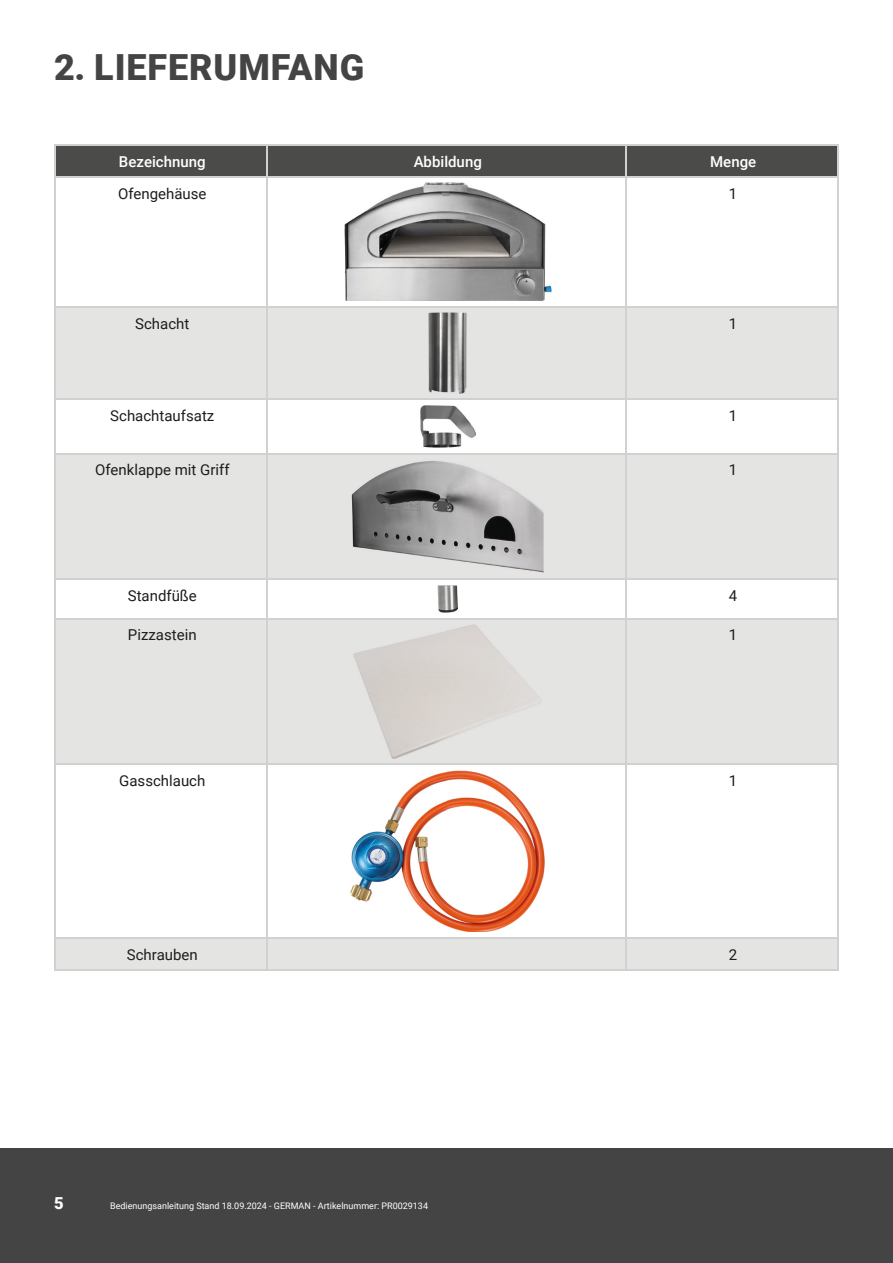
<style>
.page{position:relative;width:893px;height:1263px;background:#fff}
.page>*{position:absolute;margin:0;border:0;box-sizing:border-box;transform-origin:0 0}
.t1{font:900 36px "Roboto";letter-spacing:.025em;color:#454445}
.t2{font:900 16.5px "Roboto";color:#fff}
.t3{font:15px "Roboto";color:#1d1d1b}
.t4{font:500 15px "Roboto";color:#fff}
.t5{font:9px "Roboto";color:#fff}
</style>
<div class="page">
<div style="left:0;top:1148px;width:893px;height:115px;background:#454445"></div>
<div style="left:56px;top:146px;width:781px;height:30px;background:#4b4b4a"></div>
<svg style="left:56px;top:308px;width:781px;height:661px;fill:#e4e4e3"></svg>
<hr style="left:54px;top:144px;width:213px;height:2px;background:#d1d1d1">
<hr style="left:54px;top:146px;width:2px;height:30px;background:#d1d1d1">
<hr style="left:267px;top:144px;width:359px;height:2px;background:#d1d1d1">
<hr style="left:626px;top:144px;width:213px;height:2px;background:#d1d1d1">
<hr style="left:625px;top:146px;width:1px;height:30px;background:#d1d1d1">
<hr style="left:837px;top:146px;width:2px;height:30px;background:#d1d1d1">
<hr style="left:54px;top:178px;width:2px;height:128px;background:#d1d1d1">
<hr style="left:625px;top:178px;width:1px;height:128px;background:#d1d1d1">
<hr style="left:837px;top:178px;width:2px;height:128px;background:#d1d1d1">
<hr style="left:54px;top:308px;width:2px;height:90px;background:#d1d1d1">
<hr style="left:625px;top:308px;width:1px;height:90px;background:#d1d1d1">
<hr style="left:837px;top:308px;width:2px;height:90px;background:#d1d1d1">
<hr style="left:54px;top:400px;width:2px;height:53px;background:#d1d1d1">
<hr style="left:625px;top:400px;width:1px;height:53px;background:#d1d1d1">
<hr style="left:837px;top:400px;width:2px;height:53px;background:#d1d1d1">
<hr style="left:54px;top:454px;width:2px;height:124px;background:#d1d1d1">
<hr style="left:625px;top:454px;width:1px;height:124px;background:#d1d1d1">
<hr style="left:837px;top:454px;width:2px;height:124px;background:#d1d1d1">
<hr style="left:54px;top:580px;width:2px;height:38px;background:#d1d1d1">
<hr style="left:625px;top:580px;width:1px;height:38px;background:#d1d1d1">
<hr style="left:837px;top:580px;width:2px;height:38px;background:#d1d1d1">
<hr style="left:54px;top:619px;width:2px;height:144px;background:#d1d1d1">
<hr style="left:625px;top:619px;width:1px;height:144px;background:#d1d1d1">
<hr style="left:837px;top:619px;width:2px;height:144px;background:#d1d1d1">
<hr style="left:54px;top:765px;width:2px;height:172px;background:#d1d1d1">
<hr style="left:625px;top:765px;width:1px;height:172px;background:#d1d1d1">
<hr style="left:837px;top:765px;width:2px;height:172px;background:#d1d1d1">
<hr style="left:54px;top:939px;width:2px;height:30px;background:#d1d1d1">
<hr style="left:625px;top:939px;width:1px;height:30px;background:#d1d1d1">
<hr style="left:837px;top:939px;width:2px;height:30px;background:#d1d1d1">
<hr style="left:267px;top:146px;width:1px;height:30px;background:#d1d1d1">
<hr style="left:54px;top:176px;width:213px;height:2px;background:#d1d1d1">
<hr style="left:267px;top:176px;width:359px;height:2px;background:#d1d1d1">
<hr style="left:267px;top:178px;width:1px;height:128px;background:#d1d1d1">
<hr style="left:626px;top:176px;width:213px;height:2px;background:#d1d1d1">
<hr style="left:54px;top:306px;width:213px;height:2px;background:#d1d1d1">
<hr style="left:267px;top:306px;width:359px;height:2px;background:#d1d1d1">
<hr style="left:267px;top:308px;width:1px;height:90px;background:#d1d1d1">
<hr style="left:626px;top:306px;width:213px;height:2px;background:#d1d1d1">
<hr style="left:54px;top:398px;width:213px;height:2px;background:#d1d1d1">
<hr style="left:267px;top:398px;width:359px;height:2px;background:#d1d1d1">
<hr style="left:267px;top:400px;width:1px;height:53px;background:#d1d1d1">
<hr style="left:626px;top:398px;width:213px;height:2px;background:#d1d1d1">
<hr style="left:54px;top:453px;width:213px;height:1px;background:#d1d1d1">
<hr style="left:267px;top:453px;width:359px;height:1px;background:#d1d1d1">
<hr style="left:267px;top:454px;width:1px;height:124px;background:#d1d1d1">
<hr style="left:626px;top:453px;width:213px;height:1px;background:#d1d1d1">
<hr style="left:54px;top:578px;width:213px;height:2px;background:#d1d1d1">
<hr style="left:267px;top:578px;width:359px;height:2px;background:#d1d1d1">
<hr style="left:267px;top:580px;width:1px;height:38px;background:#d1d1d1">
<hr style="left:626px;top:578px;width:213px;height:2px;background:#d1d1d1">
<hr style="left:54px;top:618px;width:213px;height:1px;background:#d1d1d1">
<hr style="left:267px;top:618px;width:359px;height:1px;background:#d1d1d1">
<hr style="left:267px;top:619px;width:1px;height:144px;background:#d1d1d1">
<hr style="left:626px;top:618px;width:213px;height:1px;background:#d1d1d1">
<hr style="left:54px;top:763px;width:213px;height:2px;background:#d1d1d1">
<hr style="left:267px;top:763px;width:359px;height:2px;background:#d1d1d1">
<hr style="left:267px;top:765px;width:1px;height:172px;background:#d1d1d1">
<hr style="left:626px;top:763px;width:213px;height:2px;background:#d1d1d1">
<hr style="left:54px;top:937px;width:213px;height:2px;background:#d1d1d1">
<hr style="left:267px;top:937px;width:359px;height:2px;background:#d1d1d1">
<hr style="left:267px;top:939px;width:1px;height:30px;background:#d1d1d1">
<hr style="left:626px;top:937px;width:213px;height:2px;background:#d1d1d1">
<hr style="left:54px;top:969px;width:213px;height:1px;background:#d1d1d1">
<hr style="left:267px;top:969px;width:359px;height:1px;background:#d1d1d1">
<hr style="left:626px;top:969px;width:213px;height:1px;background:#d1d1d1">
<img style="left:344px;top:183px;width:207px;height:118px">
<img style="left:429px;top:313px;width:38px;height:80px">
<img style="left:420px;top:405px;width:55px;height:43px">
<img style="left:352px;top:460px;width:192px;height:113px">
<img style="left:438px;top:585px;width:20px;height:28px">
<img style="left:354px;top:625px;width:188px;height:133px">
<img style="left:351px;top:770px;width:194px;height:162px">
<h1 class="t1" style="left:54px;top:42px;width:312px">2. LIEFERUMFANG</h1>
<p class="t4" style="left:119px;top:151px;width:88px">Bezeichnung</p>
<p class="t4" style="left:414px;top:151px;width:70px">Abbildung</p>
<p class="t4" style="left:710px;top:151px;width:48px">Menge</p>
<p class="t3" style="left:118px;top:183px;width:90px">Ofengehäuse</p>
<p class="t3" style="left:729px;top:183px;width:10px">1</p>
<p class="t3" style="left:135px;top:313px;width:56px">Schacht</p>
<p class="t3" style="left:729px;top:313px;width:10px">1</p>
<p class="t3" style="left:110px;top:405px;width:106px">Schachtaufsatz</p>
<p class="t3" style="left:729px;top:405px;width:10px">1</p>
<p class="t3" style="left:95px;top:460px;width:136px">Ofenklappe mit Griff</p>
<p class="t3" style="left:729px;top:460px;width:10px">1</p>
<p class="t3" style="left:128px;top:585px;width:71px">Standfüße</p>
<p class="t3" style="left:729px;top:585px;width:10px">4</p>
<p class="t3" style="left:128px;top:624px;width:70px">Pizzastein</p>
<p class="t3" style="left:729px;top:624px;width:10px">1</p>
<p class="t3" style="left:119px;top:770px;width:88px">Gasschlauch</p>
<p class="t3" style="left:729px;top:770px;width:10px">1</p>
<p class="t3" style="left:127px;top:944px;width:72px">Schrauben</p>
<p class="t3" style="left:729px;top:944px;width:10px">2</p>
<p class="t2" style="left:54px;top:1191px;width:11px">5</p>
<p class="t5" style="left:110px;top:1199px;width:319px">Bedienungsanleitung Stand 18.09.2024 - GERMAN - Artikelnummer: PR0029134</p>
</div>
